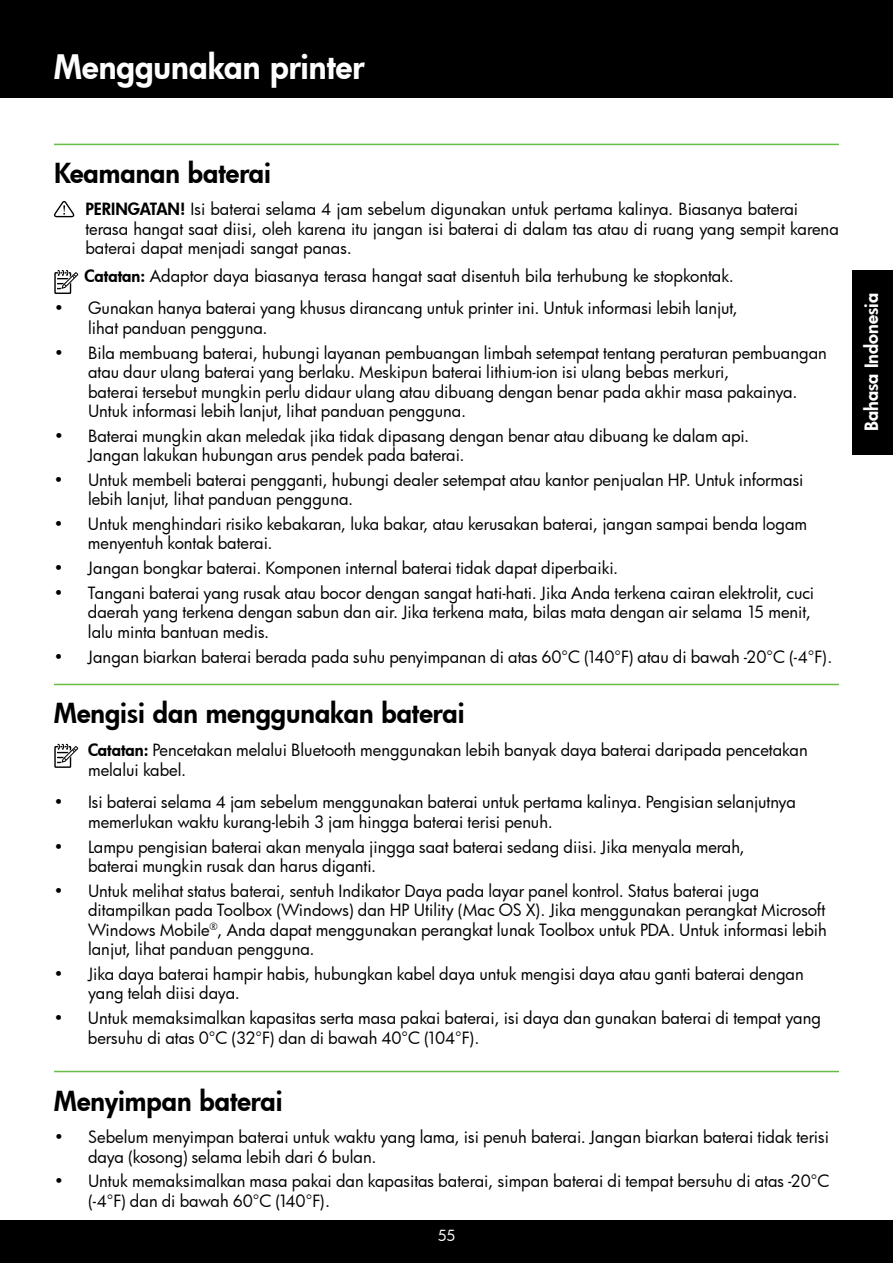
<style>
.page{position:relative;width:893px;height:1263px;background:#fff}
.page>*{position:absolute;margin:0;border:0;box-sizing:border-box;transform-origin:0 0}
.t1{font:33px "Futura Hv";color:#fff}
.t2{font:27px "Futura Hv";color:#000}
.t3{font:18px "Futura Hv";color:#fff}
.t4{font:16.5px/19.5px "Futura Bk";color:#000}
.t5{font:15px "Futura Bk";color:#fff}
.s1{font-family:"Futura Hv"}
</style>
<div class="page">
<div style="left:0;top:0;width:893px;height:98px;background:#000"></div>
<div style="left:0;top:1220px;width:893px;height:43px;background:#000"></div>
<div style="left:853px;top:270px;width:40px;height:184px;background:#000"></div>
<hr style="left:54px;top:144px;width:785px;height:1px;background:#68bd45">
<hr style="left:54px;top:684px;width:785px;height:1px;background:#68bd45">
<hr style="left:54px;top:1071px;width:785px;height:1px;background:#68bd45">
<svg style="left:54px;top:201px;width:20px;height:16px"></svg>
<div style="left:54px;top:272px;width:17px;height:22px;border:1px solid #000"></div>
<svg style="left:56px;top:270px;width:23px;height:21px"></svg>
<div style="left:54px;top:746px;width:17px;height:22px;border:1px solid #000"></div>
<svg style="left:56px;top:743px;width:23px;height:22px"></svg>
<h1 class="t1" style="left:54px;top:45px;width:312px">Menggunakan printer</h1>
<h2 class="t2" style="left:54px;top:155px;width:218px">Keamanan baterai</h2>
<p class="t4" style="left:85px;top:199px;width:755px"><span class="s1">PERINGATAN!</span> Isi baterai selama 4 jam sebelum digunakan untuk pertama kalinya. Biasanya baterai terasa hangat saat diisi, oleh karena itu jangan isi baterai di dalam tas atau di ruang yang sempit karena baterai dapat menjadi sangat panas.</p>
<p class="t4" style="left:85px;top:266px;width:651px"><span class="s1">Catatan:</span> Adaptor daya biasanya terasa hangat saat disentuh bila terhubung ke stopkontak.</p>
<p class="t4" style="left:88px;top:298px;width:651px;text-indent:-34px">• Gunakan hanya baterai yang khusus dirancang untuk printer ini. Untuk informasi lebih lanjut, lihat panduan pengguna.</p>
<p class="t4" style="left:88px;top:342px;width:740px;text-indent:-34px">• Bila membuang baterai, hubungi layanan pembuangan limbah setempat tentang peraturan pembuangan atau daur ulang baterai yang berlaku. Meskipun baterai lithium-ion isi ulang bebas merkuri,<br>baterai tersebut mungkin perlu didaur ulang atau dibuang dengan benar pada akhir masa pakainya.<br>Untuk informasi lebih lanjut, lihat panduan pengguna.</p>
<p class="t4" style="left:88px;top:425px;width:663px;text-indent:-34px">• Baterai mungkin akan meledak jika tidak dipasang dengan benar atau dibuang ke dalam api.<br>Jangan lakukan hubungan arus pendek pada baterai.</p>
<p class="t4" style="left:88px;top:470px;width:717px;text-indent:-34px">• Untuk membeli baterai pengganti, hubungi dealer setempat atau kantor penjualan HP. Untuk informasi lebih lanjut, lihat panduan pengguna.</p>
<p class="t4" style="left:88px;top:514px;width:721px;text-indent:-34px">• Untuk menghindari risiko kebakaran, luka bakar, atau kerusakan baterai, jangan sampai benda logam menyentuh kontak baterai.</p>
<p class="t4" style="left:54px;top:558px;width:566px">• Jangan bongkar baterai. Komponen internal baterai tidak dapat diperbaiki.</p>
<p class="t4" style="left:88px;top:582px;width:728px;text-indent:-34px">• Tangani baterai yang rusak atau bocor dengan sangat hati-hati. Jika Anda terkena cairan elektrolit, cuci daerah yang terkena dengan sabun dan air. Jika terkena mata, bilas mata dengan air selama 15 menit, lalu minta bantuan medis.</p>
<p class="t4" style="left:54px;top:646px;width:780px">• Jangan biarkan baterai berada pada suhu penyimpanan di atas 60°C (140°F) atau di bawah -20°C (-4°F).</p>
<h2 class="t2" style="left:54px;top:695px;width:412px">Mengisi dan menggunakan baterai</h2>
<p class="t4" style="left:88px;top:740px;width:721px"><span class="s1">Catatan:</span> Pencetakan melalui Bluetooth menggunakan lebih banyak daya baterai daripada pencetakan melalui kabel.</p>
<p class="t4" style="left:88px;top:792px;width:709px;text-indent:-34px">• Isi baterai selama 4 jam sebelum menggunakan baterai untuk pertama kalinya. Pengisian selanjutnya memerlukan waktu kurang-lebih 3 jam hingga baterai terisi penuh.</p>
<p class="t4" style="left:88px;top:836px;width:658px;text-indent:-34px">• Lampu pengisian baterai akan menyala jingga saat baterai sedang diisi. Jika menyala merah, baterai mungkin rusak dan harus diganti.</p>
<p class="t4" style="left:88px;top:880px;width:740px;text-indent:-34px">• Untuk melihat status baterai, sentuh Indikator Daya pada layar panel kontrol. Status baterai juga ditampilkan pada Toolbox (Windows) dan HP Utility (Mac OS X). Jika menggunakan perangkat Microsoft Windows Mobile<sup>®</sup>, Anda dapat menggunakan perangkat lunak Toolbox untuk PDA. Untuk informasi lebih lanjut, lihat panduan pengguna.</p>
<p class="t4" style="left:88px;top:963px;width:717px;text-indent:-34px">• Jika daya baterai hampir habis, hubungkan kabel daya untuk mengisi daya atau ganti baterai dengan yang telah diisi daya.</p>
<p class="t4" style="left:88px;top:1007px;width:734px;text-indent:-34px">• Untuk memaksimalkan kapasitas serta masa pakai baterai, isi daya dan gunakan baterai di tempat yang bersuhu di atas 0°C (32°F) dan di bawah 40°C (104°F).</p>
<h2 class="t2" style="left:54px;top:1082px;width:230px">Menyimpan baterai</h2>
<p class="t4" style="left:88px;top:1127px;width:743px;text-indent:-34px">• Sebelum menyimpan baterai untuk waktu yang lama, isi penuh baterai. Jangan biarkan baterai tidak terisi daya (kosong) selama lebih dari 6 bulan.</p>
<p class="t4" style="left:88px;top:1171px;width:743px;text-indent:-34px">• Untuk memaksimalkan masa pakai dan kapasitas baterai, simpan baterai di tempat bersuhu di atas -20°C (-4°F) dan di bawah 60°C (140°F).</p>
<p class="t5" style="left:438px;top:1225px;width:19px">55</p>
<p class="t3" style="left:859px;top:431px;width:140px;rotate:-90deg">Bahasa Indonesia</p>
</div>
